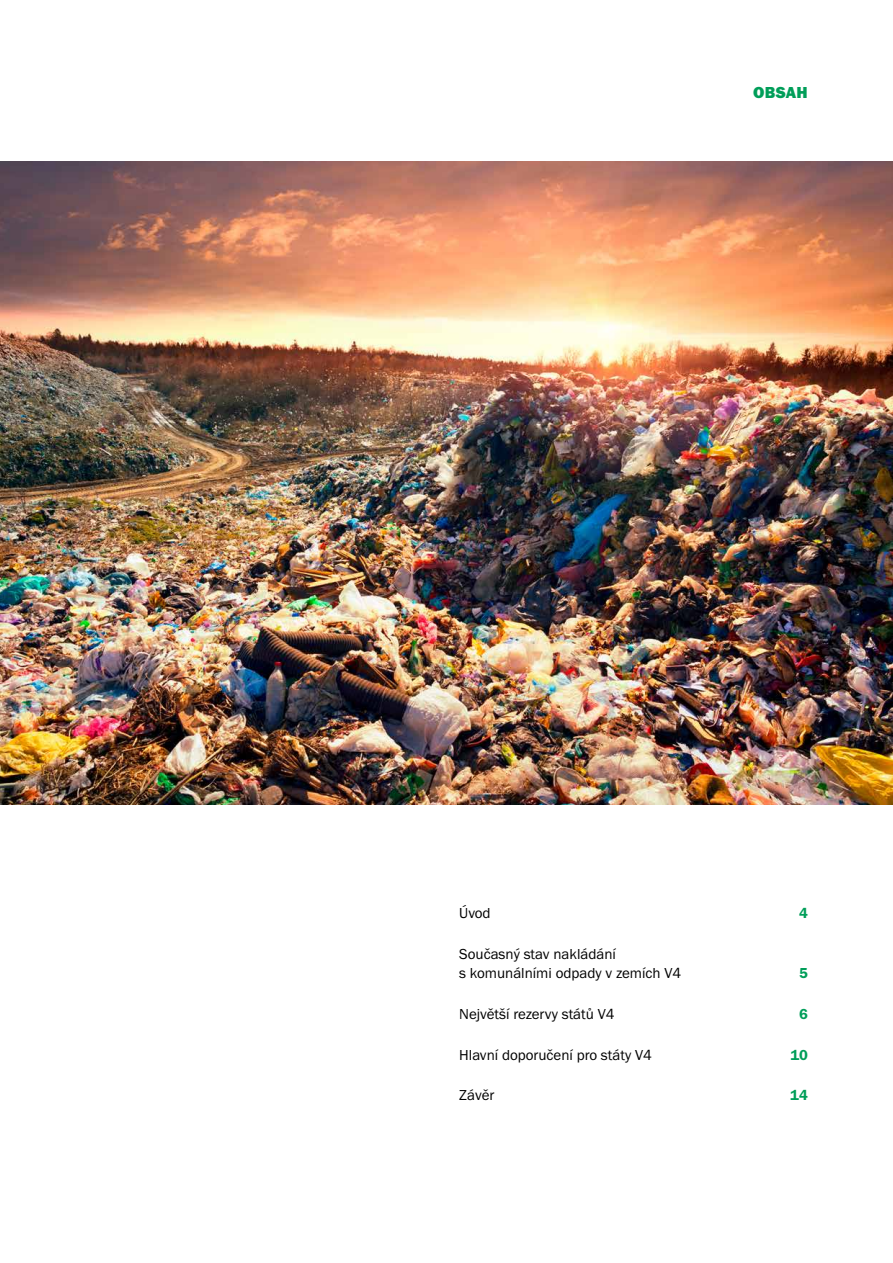
<style>
.page{position:relative;width:893px;height:1263px;background:#fff}
.page>*{position:absolute;margin:0;border:0;box-sizing:border-box;transform-origin:0 0}
.t1{font:16.5px "Franklin Got Itc TOT Hea";letter-spacing:.015em;color:#009e59}
.t2{font:15px/19.5px "Franklin Got Itc TOT Boo";color:#000}
.t3{font:15px "Franklin Got Itc TOT Dem";color:#009e59}
</style>
<div class="page">
<img style="left:0;top:162px;width:893px;height:642px">
<p class="t1" style="left:753px;top:83px;width:56px">OBSAH</p>
<p class="t2" style="left:459px;top:903px;width:33px">Úvod</p>
<p class="t3" style="left:799px;top:904px;width:10px">4</p>
<p class="t2" style="left:459px;top:944px;width:223px">Současný stav nakládání<br>s komunálními odpady v zemích V4</p>
<p class="t3" style="left:799px;top:965px;width:10px">5</p>
<p class="t2" style="left:459px;top:1004px;width:157px">Největší rezervy států V4</p>
<p class="t3" style="left:799px;top:1005px;width:10px">6</p>
<p class="t2" style="left:459px;top:1045px;width:194px">Hlavní doporučení pro státy V4</p>
<p class="t3" style="left:790px;top:1046px;width:19px">10</p>
<p class="t2" style="left:459px;top:1086px;width:37px">Závěr</p>
<p class="t3" style="left:790px;top:1087px;width:19px">14</p>
</div>
